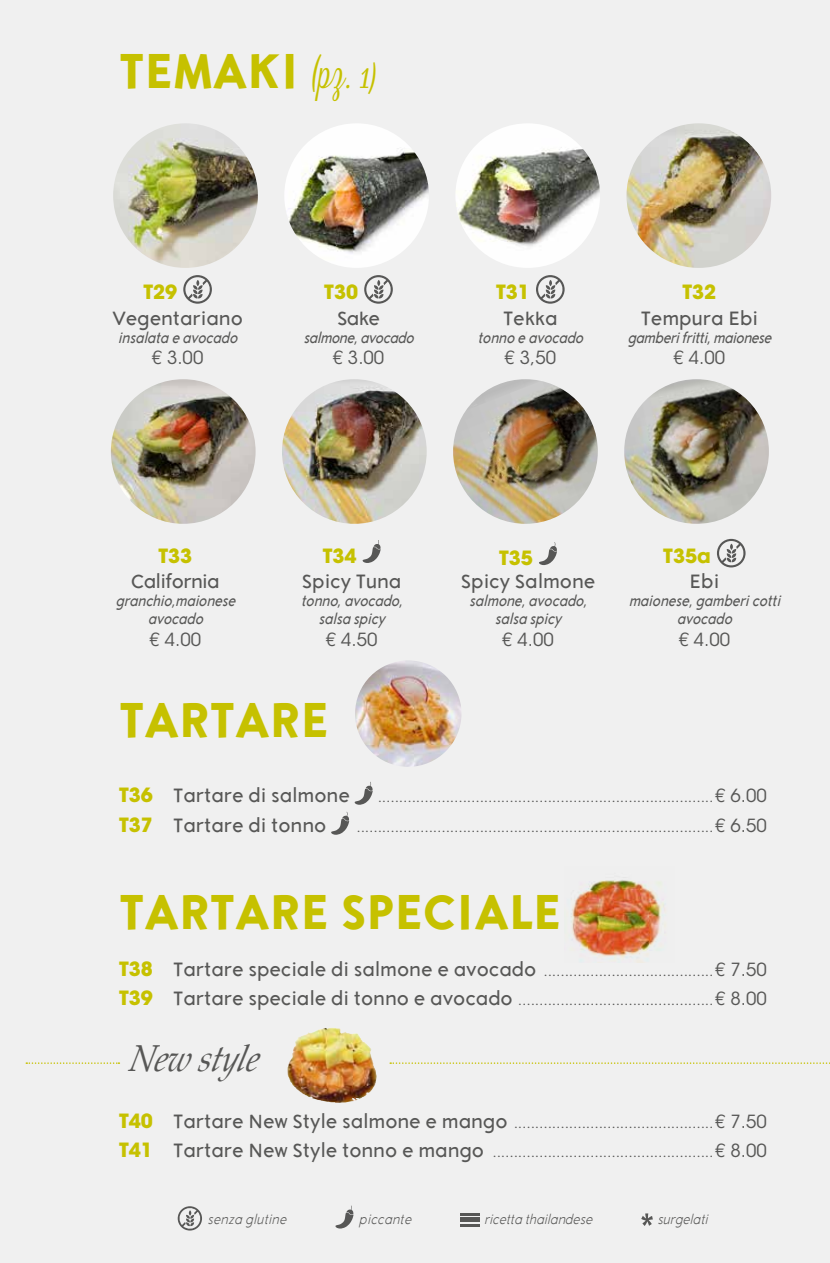
<style>
.page{position:relative;width:830px;height:1263px;background:#fff}
.page>*{position:absolute;margin:0;border:0;box-sizing:border-box;transform-origin:0 0}
.t1{font:900 49.5px "Aron Grotesque";color:#c6c100}
.t2{font:italic 37.5px "Palatino Linotype";color:#575756;scale:.88 1}
.t3{font:19.5px "Aron Grotesque";color:#575756}
.t4{font:700 19.5px "ITC Avant Garde Std";color:#c6c100}
.t5{font:19.5px "Aron Grotesque";letter-spacing:-.03em;color:#575756}
.t6{font:18px "ITC Avant Garde Std";color:#575756}
.t7{font:300 condensed 15px/28.5px "Futura Std";color:#575756}
.t8{font:italic 15px/18px "Aron Grotesque";color:#575756;text-align:center;scale:.88 1}
.t9{font:italic 300 13.5px "Aron Grotesque";color:#575756;scale:.88 1}
.s1{font-family:"Lavanderia";font-weight:400;font-size:43.5px}
.s2{font-family:"ITC Avant Garde Std";font-weight:700;color:#c6c100}
.s3{font-family:"ITC Avant Garde Std";font-weight:400;font-stretch:normal;font-size:18px}
.s4{font-family:"ITC Avant Garde Std";font-weight:700;font-stretch:normal;font-size:19.5px;color:#c6c100}
.s5{font-family:"Aron Grotesque";font-weight:400;font-stretch:normal;font-size:19.5px}
</style>
<div class="page">
<div style="left:0;top:0;width:829px;height:1263px;background:#f0f0f0"></div>
<svg style="left:178px;top:1206px;width:24px;height:24px"></svg>
<svg style="left:460px;top:1213px;width:19px;height:2px"></svg>
<hr style="left:460px;top:1218px;width:19px;height:4px;background:#575756">
<svg style="left:460px;top:1224px;width:19px;height:2px"></svg>
<svg style="left:335px;top:1205px;width:18px;height:23px"></svg>
<svg style="left:641px;top:1213px;width:11px;height:13px"></svg>
<svg style="left:354px;top:782px;width:18px;height:23px"></svg>
<svg style="left:331px;top:812px;width:18px;height:23px"></svg>
<img style="left:355px;top:660px;width:106px;height:107px;border-radius:53px">
<img style="left:571px;top:880px;width:95px;height:83px">
<svg style="left:390px;top:1062px;width:440px;height:2px"></svg>
<svg style="left:26px;top:1062px;width:93px;height:2px"></svg>
<svg style="left:183px;top:275px;width:29px;height:29px"></svg>
<svg style="left:364px;top:275px;width:28px;height:29px"></svg>
<svg style="left:536px;top:275px;width:28px;height:29px"></svg>
<img style="left:113px;top:123px;width:145px;height:145px;border-radius:72px">
<img style="left:284px;top:123px;width:145px;height:145px;border-radius:72px">
<img style="left:455px;top:123px;width:144px;height:145px;border-radius:72px">
<img style="left:626px;top:123px;width:144px;height:145px;border-radius:72px">
<svg style="left:717px;top:539px;width:28px;height:28px"></svg>
<svg style="left:539px;top:542px;width:17px;height:23px"></svg>
<svg style="left:362px;top:540px;width:18px;height:23px"></svg>
<img style="left:111px;top:379px;width:144px;height:145px;border-radius:72px">
<img style="left:282px;top:379px;width:144px;height:145px;border-radius:72px">
<img style="left:453px;top:379px;width:144px;height:145px;border-radius:72px">
<img style="left:624px;top:379px;width:144px;height:145px;border-radius:72px">
<img style="left:287px;top:1028px;width:90px;height:75px">
<h1 class="t1" style="left:119px;top:41px;width:259px">TEMAKI <span class="s1">(pz. 1)</span></h1>
<h3 class="t4" style="left:143px;top:279px;width:35px">T29</h3>
<h3 class="t3" style="left:112px;top:307px;width:132px">Vegentariano</h3>
<p class="t8" style="left:118px;top:329px;width:142px">insalata eavocado</p>
<p class="t6" style="left:152px;top:347px;width:53px">€ 3.00</p>
<h3 class="t4" style="left:324px;top:279px;width:35px">T30</h3>
<h3 class="t3" style="left:337px;top:307px;width:44px">Sake</h3>
<p class="t8" style="left:303px;top:329px;width:131px">salmone,avocado</p>
<p class="t6" style="left:332px;top:347px;width:53px">€ 3.00</p>
<h3 class="t4" style="left:496px;top:279px;width:35px">T31</h3>
<h3 class="t3" style="left:503px;top:307px;width:56px">Tekka</h3>
<p class="t8" style="left:477px;top:329px;width:126px">tonno eavocado</p>
<p class="t6" style="left:504px;top:347px;width:53px">€ 3,50</p>
<h3 class="t4" style="left:682px;top:279px;width:35px">T32</h3>
<h3 class="t3" style="left:640px;top:307px;width:119px">Tempura Ebi</h3>
<p class="t8" style="left:627px;top:329px;width:170px">gamberifritti,maionese</p>
<p class="t6" style="left:673px;top:347px;width:53px">€ 4.00</p>
<h3 class="t4" style="left:158px;top:543px;width:35px">T33</h3>
<h3 class="t5" style="left:131px;top:570px;width:90px">California</h3>
<p class="t8" style="left:115px;top:592px;width:142px">granchio,maionese avocado</p>
<p class="t6" style="left:149px;top:629px;width:53px">€ 4.00</p>
<h3 class="t4" style="left:322px;top:543px;width:35px">T34</h3>
<h3 class="t3" style="left:302px;top:570px;width:101px">Spicy Tuna</h3>
<p class="t8" style="left:301px;top:592px;width:122px">tonno,avocado, salsa spicy</p>
<p class="t6" style="left:326px;top:629px;width:53px">€ 4.50</p>
<h1 class="t1" style="left:119px;top:690px;width:211px">TARTARE</h1>
<h3 class="t4" style="left:499px;top:545px;width:35px">T35</h3>
<h3 class="t3" style="left:460px;top:570px;width:136px">Spicy Salmone</h3>
<p class="t8" style="left:469px;top:592px;width:140px">salmone,avocado, salsa spicy</p>
<p class="t6" style="left:502px;top:629px;width:53px">€ 4.00</p>
<h3 class="t4" style="left:663px;top:543px;width:49px">T35a</h3>
<h3 class="t3" style="left:689px;top:570px;width:31px">Ebi</h3>
<p class="t8" style="left:628px;top:592px;width:178px">maionese,gambericotti avocado</p>
<p class="t6" style="left:678px;top:629px;width:53px">€ 4.00</p>
<h3 class="t3" style="left:119px;top:784px;width:232px"><span class="s2">T36</span> Tartare di salmone</h3>
<p class="t7" style="left:378px;top:782px;width:390px">...............................................................................<span class="s3">€ 6.00</span></p>
<h3 class="t3" style="left:119px;top:814px;width:208px"><span class="s2">T37</span> Tartare di tonno</h3>
<p class="t7" style="left:357px;top:812px;width:411px">....................................................................................<span class="s3">€ 6.50</span></p>
<h1 class="t1" style="left:119px;top:881px;width:443px">TARTARE SPECIALE</h1>
<p class="t7" style="left:119px;top:956px;width:648px"><span class="s4">T38</span> <span class="s5">Tartare speciale di salmone e avocado</span> ........................................<span class="s3">€ 7.50<br></span><span class="s4">T39</span> <span class="s5">Tartare speciale di tonno e avocado</span> ..............................................<span class="s3">€ 8.00</span></p>
<h2 class="t2" style="left:128px;top:1032px;width:162px">New style</h2>
<p class="t7" style="left:119px;top:1108px;width:648px"><span class="s4">T40</span> <span class="s5">Tartare New Style salmone e mango</span> ...............................................<span class="s3">€ 7.50<br></span><span class="s4">T41</span> <span class="s5">Tartare New Style tonno e mango</span> ....................................................<span class="s3">€ 8.00</span></p>
<p class="t9" style="left:207px;top:1211px;width:95px">senza glutine</p>
<p class="t9" style="left:359px;top:1211px;width:65px">piccante</p>
<p class="t9" style="left:484px;top:1211px;width:128px">ricetta thailandese</p>
<p class="t9" style="left:657px;top:1211px;width:62px">surgelati</p>
</div>
